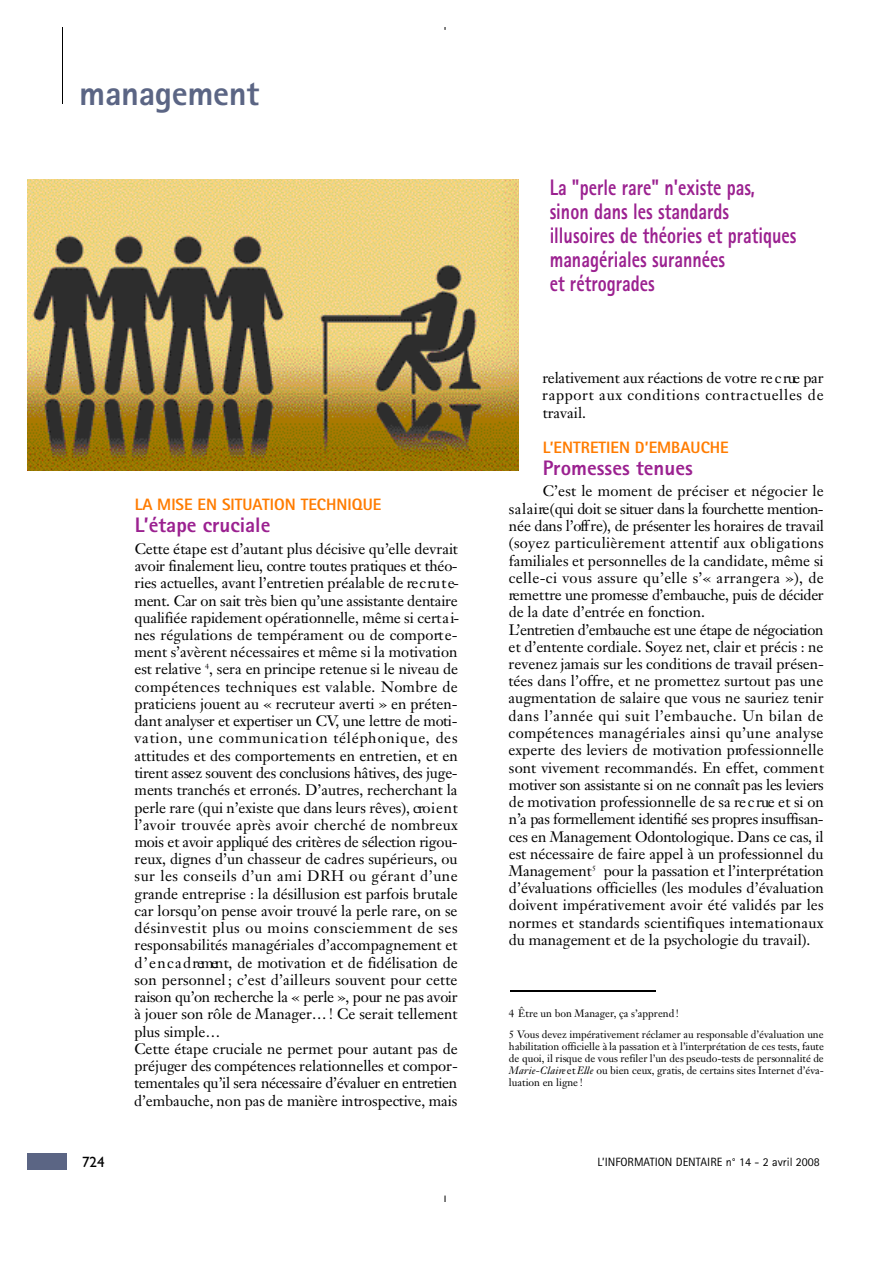
<style>
.page{position:relative;width:893px;height:1263px;background:#fff}
.page>*{position:absolute;margin:0;border:0;box-sizing:border-box;transform-origin:0 0}
.t1{font:800 34.5px "Rotis Sans Serif";color:#5b6584}
.t2{font:800 22.5px/24px "Rotis Sans Serif";color:#9b2190;scale:.8 1}
.t3{font:800 21px "Rotis Sans Serif";color:#9b2190}
.t4{font:800 16.5px "Rotis Sans Serif";color:#ff7c00}
.t5{font:15px/17.2px "Janson Text";color:#000}
.t6{font:15px "Gill Sans";color:#000}
.t7{font:12px "Rotis Sans Serif";color:#000}
.t8{font:10.5px/12px "Janson Text";color:#000}
.s1{font-style:italic}
</style>
<div class="page">
<div style="left:27px;top:1153px;width:40px;height:17px;background:#5b6584"></div>
<hr style="left:62px;top:27px;width:1px;height:76px;background:#000">
<img style="left:27px;top:179px;width:491px;height:291px">
<hr style="left:510px;top:990px;width:145px;height:1px;background:#000">
<svg style="left:444px;top:1195px;width:2px;height:6px"></svg>
<h1 class="t1" style="left:79px;top:82px;width:181px">m a n a g e m e n t</h1>
<p class="t4" style="left:135px;top:498px;width:248px">LA MISE EN SITUATION TECHNIQUE</p>
<h3 class="t3" style="left:135px;top:518px;width:137px">L’étape cruciale</h3>
<p class="t5" style="left:134px;top:541px;width:326px">Cette étape est d’autant plus décisive qu’elle devrait avoir finalement lieu, contre toutes pratiques et théo&shy;ries actuelles, avant l’entretien préalable de re c ru t e&shy;ment. Car on sait très bien qu’une assistante dentaire qualifiée rapidement opérationnelle, même si cert a i&shy;nes régulations de tempérament ou de comport e&shy;ment s’avèrent nécessaires et même si la motivation est relative <sup>4</sup>, sera en principe retenue si le niveau de compétences techniques est valable. Nombre de praticiens jouent au « recruteur averti » en préten&shy;dant analyser et expertiser un CV, une lettre de moti&shy;vation, une communication téléphonique, des attitudes et des comportements en entretien, et en tirent assez souvent des conclusions hâtives, des juge&shy;ments tranchés et erronés. D’autres, recherchant la perle rare (qui n’existe que dans leurs rêves), cro ie n t l’avoir trouvée après avoir cherché de nombre u x mois et avoir appliqué des critères de sélection rigou&shy;reux, dignes d’un chasseur de cadres supérieurs, ou sur les conseils d’un ami DRH ou gérant d’une grande entreprise : la désillusion est parfois brutale car lorsqu’on pense avoir trouvé la perle rare, on se désinvestit plus ou moins consciemment de ses responsabilités managériales d’accompagnement et d ’ e n c a d rement, de motivation et de fidélisation de son personnel ; c’est d’ailleurs souvent pour cette raison qu’on re c h e rche la « p e rle », pour ne pas avoir à jouer son rôle de Manager…! Ce serait tellement plus simple…<br>Cette étape cruciale ne permet pour autant pas de préjuger des compétences relationnelles et compor&shy;tementales qu’il sera nécessaire d’évaluer en entre tie n d’embauche, non pas de manière introspective, mais</p>
<h2 class="t2" style="left:549px;top:177px;width:310px">La "perle rare" n'existe pas, sinon dans les standards illusoires de théories et pratiques managériales surannées<br>et rétrogrades</h2>
<p class="t5" style="left:542px;top:371px;width:283px;text-align:justify">relativement aux réactions de votre re c rue par r a p p o rt aux conditions contractuelles de travail.</p>
<p class="t4" style="left:543px;top:441px;width:187px">L’ENTRETIEN D’EMBAUCHE</p>
<h3 class="t3" style="left:543px;top:461px;width:151px">Promesses tenues</h3>
<p class="t5" style="left:508px;top:484px;width:317px;text-indent:34px">C’est le moment de préciser et négocier le s a la ire(qui doit se situer dans la fourchette mention&shy;née dans l’off re), de présenter les horaires de travail (soyez partic u liè rement attentif aux obligations familiales et personnelles de la candidate, même si celle-ci vous assure qu’elle s’« arr a n g e r a »), de re m e ttre une promesse d’embauche, puis de décider de la date d’entrée en fonction.<br>L’e n tretien d’embauche est une étape de négociation et d’entente cordiale. Soyez net, clair et précis : ne revenez jamais sur les conditions de travail présen&shy;tées dans l’offre, et ne promettez surtout pas une augmentation de salaire que vous ne sauriez tenir dans l’année qui suit l’embauche. Un bilan de compétences managériales ainsi qu’une analyse e x p e rte des leviers de motivation pro fe s s io n n e lle sont vivement recommandés. En effet, comment motiver son assistante si on ne connaît pas les leviers de motivation professionnelle de sa re c rue et si on n’a pas formellement identifié ses pro p res insuffisa n&shy;ces en Management Odontologique. Dans ce cas, il est nécessaire de faire appel à un professionnel du M a n a g e m e n t<sup>5</sup> pour la passation et l’interprétation d’évaluations officielles (les modules d’évaluation doivent impérativement avoir été validés par les n o rmes et standards scientifiques intern a tio n a u x du management et de la psychologie du travail).</p>
<p class="t8" style="left:509px;top:1004px;width:316px;line-height:20.5px">4 Être un bon Manager, ça s’apprend!<br>5 Vous devez impérativement réclamer au responsable d’évaluation une</p>
<p class="t8" style="left:509px;top:1041px;width:316px;text-align:justify">habilitation officielle à la passation et à l’interprétation de ces tests, faute de quoi, il risque de vous refiler l’un des pseudo-tests de personnalité de <span class="s1">M a r ie - C la ire</span> et <span class="s1">E lle</span> ou bien ceux, gratis, de certains sites Internet d’éva&shy;luation en ligne !</p>
<p class="t6" style="left:82px;top:1157px;width:24px">724</p>
<p class="t7" style="left:597px;top:1157px;width:224px">L’INFORMATION DENTAIRE n° 14 - 2 avril 2008</p>
</div>
